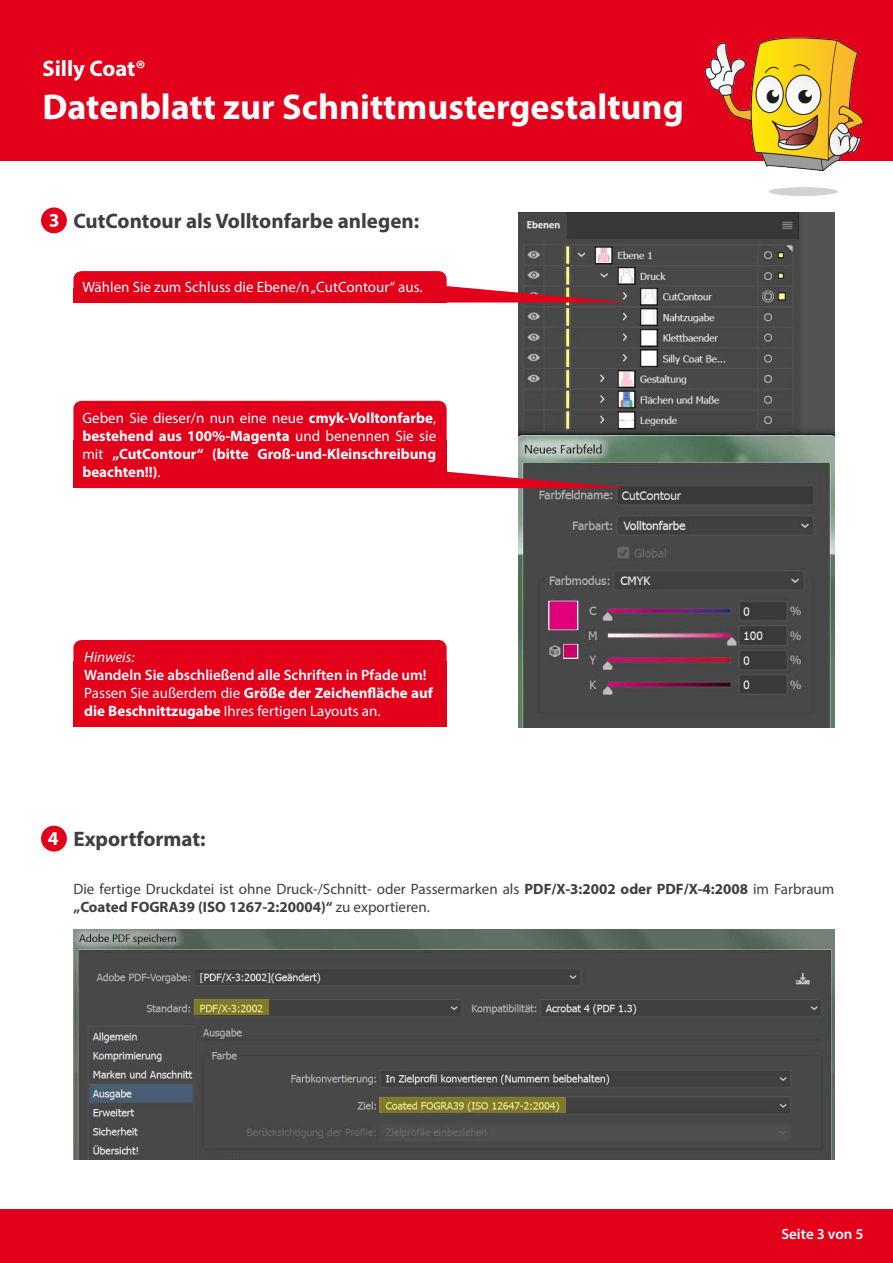
<style>
.page{position:relative;width:893px;height:1263px;background:#fff}
.page>*{position:absolute;margin:0;border:0;box-sizing:border-box;transform-origin:0 0}
.t1{font:700 36px "Myriad Pro";color:#fff}
.t2{font:700 22.5px "Myriad Pro";color:#fff}
.t3{font:700 21px "Myriad Pro";color:#3e3d40}
.t4{font:700 19.5px "Myriad Pro";color:#fff}
.t5{font:15px/18px "Myriad Pro";color:#3e3d40}
.t6{font:700 15px/18px "Myriad Pro";color:#fff;text-align:justify}
.t7{font:600 15px/18px "Myriad Pro";color:#fff}
.t8{font:15px "Myriad Pro";color:#fff}
.t9{font:italic 15px "Myriad Pro";color:#fff}
.s1{font-weight:400}
.s2{font-weight:700}
</style>
<div class="page">
<div style="left:0;top:0;width:893px;height:161px;background:#e2001a"></div>
<div style="left:0;top:1209px;width:893px;height:54px;background:#e2001a"></div>
<img style="left:704px;top:37px;width:160px;height:159px">
<img style="left:518px;top:213px;width:316px;height:514px">
<div style="left:73px;top:271px;width:374px;height:31px;background:#e2001a;border-radius:9px"></div>
<div style="left:73px;top:401px;width:374px;height:87px;background:#e2001a;border-radius:9px"></div>
<svg style="left:442px;top:286px;width:186px;height:16px;background:#a53541"></svg>
<svg style="left:442px;top:471px;width:186px;height:17px;background:#a43642"></svg>
<div style="left:41px;top:207px;width:26px;height:26px;background:#e2001a;border-radius:50%"></div>
<svg style="left:50px;top:214px;width:8px;height:13px"></svg>
<div style="left:41px;top:826px;width:26px;height:25px;background:#e2001a;border-radius:50%"></div>
<img style="left:73px;top:929px;width:761px;height:230px">
<svg style="left:194px;top:999px;width:75px;height:16px"></svg>
<svg style="left:379px;top:1097px;width:187px;height:16px;background:#918c3b"></svg>
<div style="left:73px;top:661px;width:374px;height:66px;background:#e2001a"></div>
<div style="left:73px;top:640px;width:374px;height:48px;background:#e2001a;border-radius:9px"></div>
<h2 class="t2" style="left:43px;top:54px;width:105px">Silly Coat®</h2>
<h1 class="t1" style="left:43px;top:84px;width:643px">Datenblatt zur Schnittmustergestaltung</h1>
<h3 class="t3" style="left:73px;top:207px;width:347px">CutContour als Volltonfarbe anlegen:</h3>
<p class="t8" style="left:82px;top:278px;width:342px">Wählen Sie zum Schluss die Ebene/n „CutContour“ aus.</p>
<p class="t6" style="left:82px;top:408px;width:355px"><span class="s1">Geben Sie dieser/n nun eine neue</span> cmyk-Volltonfarbe<span class="s1">, </span>bestehend aus 100%-Magenta <span class="s1">und benennen Sie sie mit</span> „CutContour“ (bitte Groß-und-Kleinschreibung beachten!!)<span class="s1">.</span></p>
<p class="t9" style="left:84px;top:648px;width:52px">Hinweis:</p>
<p class="t7" style="left:84px;top:666px;width:350px">Wandeln Sie abschließend alle Schriften in Pfade um!<br><span class="s1">Passen Sie außerdem die</span> <span class="s2">Größe der Zeichenfläche auf die Beschnittzugabe</span> <span class="s1">Ihres fertigen Layouts an.</span></p>
<h3 class="t4" style="left:48px;top:825px;width:12px">4</h3>
<h3 class="t3" style="left:73px;top:826px;width:134px">Exportformat:</h3>
<p class="t5" style="left:73px;top:879px;width:762px">Die fertige Druckdatei ist ohne Druck-/Schnitt- oder Passermarken als <span class="s2">PDF/X-3:2002 oder PDF/X-4:2008</span> im Farbraum <span class="s2">„Coated FOGRA39 (ISO 1267-2:20004)“</span> zu exportieren.</p>
<p class="t7" style="left:781px;top:1225px;width:84px">Seite 3 von 5</p>
</div>
